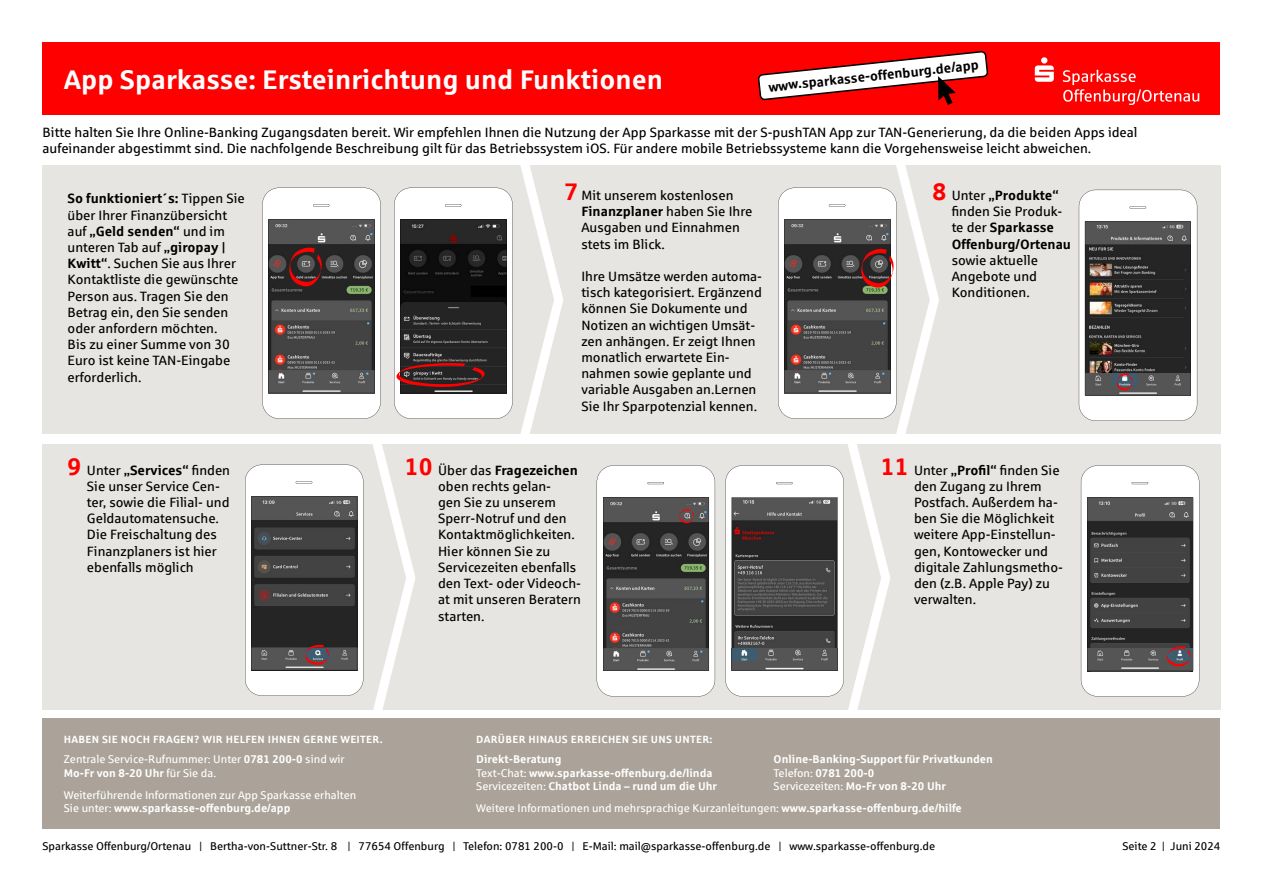
<style>
.page{position:relative;width:1263px;height:893px;background:#fff}
.page>*{position:absolute;margin:0;border:0;box-sizing:border-box;transform-origin:0 0}
.t1{font:700 27px "Sparkasse Rg";color:#fff}
.t2{font:13.5px/16.2px "Sparkasse Rg";color:#000}
.t3{font:700 13.5px/16.2px "Sparkasse Rg";color:#000}
.t4{font:11.25px/13.5px "Sparkasse Rg";color:#fff}
.t5{font:700 11.25px/13.5px "Sparkasse Rg";color:#fff}
.t6{font:11.25px "Sparkasse Rg";color:#000}
.t7{font:700 10.5px "Sparkasse Rg";letter-spacing:.025em;color:#fff}
.s1{font-size:24px;color:#f00}
.s2{font-weight:400}
.s3{font-weight:700;font-size:24px;color:#f00}
.s4{font-weight:700}
</style>
<div class="page">
<div style="left:42px;top:165px;width:1178px;height:544px;background:#e7e5e1"></div>
<div style="left:28px;top:434px;width:1225px;height:9px;background:#fff"></div>
<svg style="left:520px;top:165px;width:43px;height:269px"></svg>
<svg style="left:372px;top:443px;width:43px;height:267px"></svg>
<div style="left:43px;top:43px;width:1177px;height:72px;background:#f00"></div>
<svg style="left:262px;top:188px;width:119px;height:231px;background:#837f7f"></svg>
<svg style="left:1079px;top:190px;width:118px;height:231px;background:#7d7a79"></svg>
<svg style="left:245px;top:465px;width:118px;height:231px;background:#787777"></svg>
<svg style="left:597px;top:465px;width:118px;height:231px;background:#838181"></svg>
<svg style="left:1081px;top:465px;width:118px;height:231px;background:#7c7b7b"></svg>
<svg style="left:725px;top:165px;width:214px;height:545px"></svg>
<svg style="left:394px;top:188px;width:119px;height:231px;background:#6a6666"></svg>
<div style="left:43px;top:718px;width:1177px;height:111px;background:#aba399"></div>
<svg style="left:1035px;top:57px;width:164px;height:48px"></svg>
<svg style="left:758px;top:51px;width:230px;height:54px"></svg>
<p class="t3" style="left:768px;top:78px;width:213px;rotate:-6deg">www.sparkasse-offenburg.de/app</p>
<h1 class="t1" style="left:64px;top:62px;width:601px">App Sparkasse: Ersteinrichtung und Funktionen</h1>
<p class="t2" style="left:43px;top:124px;width:1096px">Bitte halten Sie Ihre Online-Banking Zugangsdaten bereit. Wir empfehlen Ihnen die Nutzung der App Sparkasse mit der S-pushTAN App zur TAN-Generierung, da die beiden Apps ideal aufeinander abgestimmt sind. Die nachfolgende Beschreibung gilt für das Betriebssystem iOS. Für andere mobile Betriebssysteme kann die Vorgehensweise leicht abweichen.</p>
<p class="t3" style="left:952px;top:187px;width:121px;text-indent:-19px"><span class="s1">8</span> <span class="s2">Unter</span> „Produkte“ <span class="s2">finden Sie Produk&shy;te der</span> Sparkasse<br>Offenburg/Ortenau</p>
<p class="t2" style="left:952px;top:252px;width:88px;text-align:justify">sowie aktuelle Angebote und Konditionen.</p>
<p class="t2" style="left:581px;top:187px;width:173px;text-indent:-17px"><span class="s3">7</span> Mit unserem kostenlosen<br><span class="s4">Finanzplaner</span> haben Sie Ihre<br>Ausgaben und Einnahmen stets im Blick.</p>
<p class="t2" style="left:581px;top:268px;width:182px">Ihre Umsätze werden automa&shy;tisch kategorisiert. Ergänzend können Sie Dokumente und<br>Notizen an wichtigen Umsät&shy;zen anhängen. Er zeigt Ihnen monatlich erwartete Ein&shy;nahmen sowie geplante und variable Ausgaben an.Lernen<br>Sie Ihr Sparpotenzial kennen.</p>
<p class="t2" style="left:68px;top:190px;width:179px"><span class="s4">So funktioniert´s:</span> Tippen Sie über Ihrer Finanzübersicht auf <span class="s4">„Geld senden“</span> und im unteren Tab auf <span class="s4">„giropay |<br>Kwitt“</span>. Suchen Sie aus Ihrer<br>Kontaktliste die gewünschte<br>Person aus. Tragen Sie den<br>Betrag ein, den Sie senden oder anfordern möchten.<br>Bis zu einer Summe von 30<br>Euro ist keine TAN-Eingabe erforderlich.</p>
<p class="t2" style="left:87px;top:461px;width:145px;text-indent:-19px"><span class="s3">9</span> Unter <span class="s4">„Services“</span> finden<br>Sie unser Service Cen&shy;ter, sowie die Filial- und<br>Geldautomatensuche.<br>Die Freischaltung des<br>Finanzplaners ist hier ebenfalls möglich</p>
<p class="t2" style="left:914px;top:461px;width:151px;text-indent:-33px"><span class="s3">11</span> Unter <span class="s4">„Profil“</span> finden Sie den Zugang zu Ihrem<br>Postfach. Außerdem ha&shy;ben Sie die Möglichkeit weitere App-Einstellun&shy;gen, Kontowecker und digitale Zahlungsmetho&shy;den (z.B. Apple Pay) zu verwalten.</p>
<p class="t2" style="left:438px;top:461px;width:144px;text-indent:-33px"><span class="s3">10</span> Über das <span class="s4">Fragezeichen </span>oben rechts gelan-<br>gen Sie zu unserem<br>Sperr-Notruf und den<br>Kontaktmöglichkeiten.<br>Hier können Sie zu<br>Servicezeiten ebenfalls den Text- oder Videoch&shy;at mit unseren Beratern starten.</p>
<p class="t7" style="left:64px;top:732px;width:320px">HABEN SIE NOCH FRAGEN? WIR HELFEN IHNEN GERNE WEITER.</p>
<p class="t4" style="left:64px;top:752px;width:282px">Zentrale Service-Rufnummer: Unter <span class="s4">0781 200-0</span> sind wir<br><span class="s4">Mo-Fr von 8-20 Uhr</span> für Sie da.</p>
<p class="t4" style="left:64px;top:788px;width:294px">Weiterführende Informationen zur App Sparkasse erhalten<br>Sie unter: <span class="s4">www.sparkasse-offenburg.de/app</span></p>
<p class="t7" style="left:476px;top:732px;width:238px">DARÜBER HINAUS ERREICHEN SIE UNS UNTER:</p>
<p class="t5" style="left:774px;top:752px;width:221px">Online-Banking-Support für Privatkunden<br><span class="s2">Telefon:</span> 0781 200-0<br><span class="s2">Servicezeiten:</span> Mo-Fr von 8-20 Uhr</p>
<p class="t4" style="left:476px;top:801px;width:487px">Weitere Informationen und mehrsprachige Kurzanleitungen: <span class="s4">www.sparkasse-offenburg.de/hilfe</span></p>
<p class="t5" style="left:476px;top:752px;width:242px">Direkt-Beratung<br><span class="s2">Text-Chat:</span> www.sparkasse-offenburg.de/linda<br><span class="s2">Servicezeiten:</span> Chatbot Linda – rund um die Uhr</p>
<p class="t6" style="left:43px;top:839px;width:894px">Sparkasse Offenburg/Ortenau | Bertha-von-Suttner-Str. 8 | 77654 Offenburg | Telefon: 0781 200-0 | E-Mail: mail@sparkasse-offenburg.de | www.sparkasse-offenburg.de</p>
<p class="t6" style="left:1122px;top:839px;width:100px">Seite 2 | Juni 2024</p>
</div>
